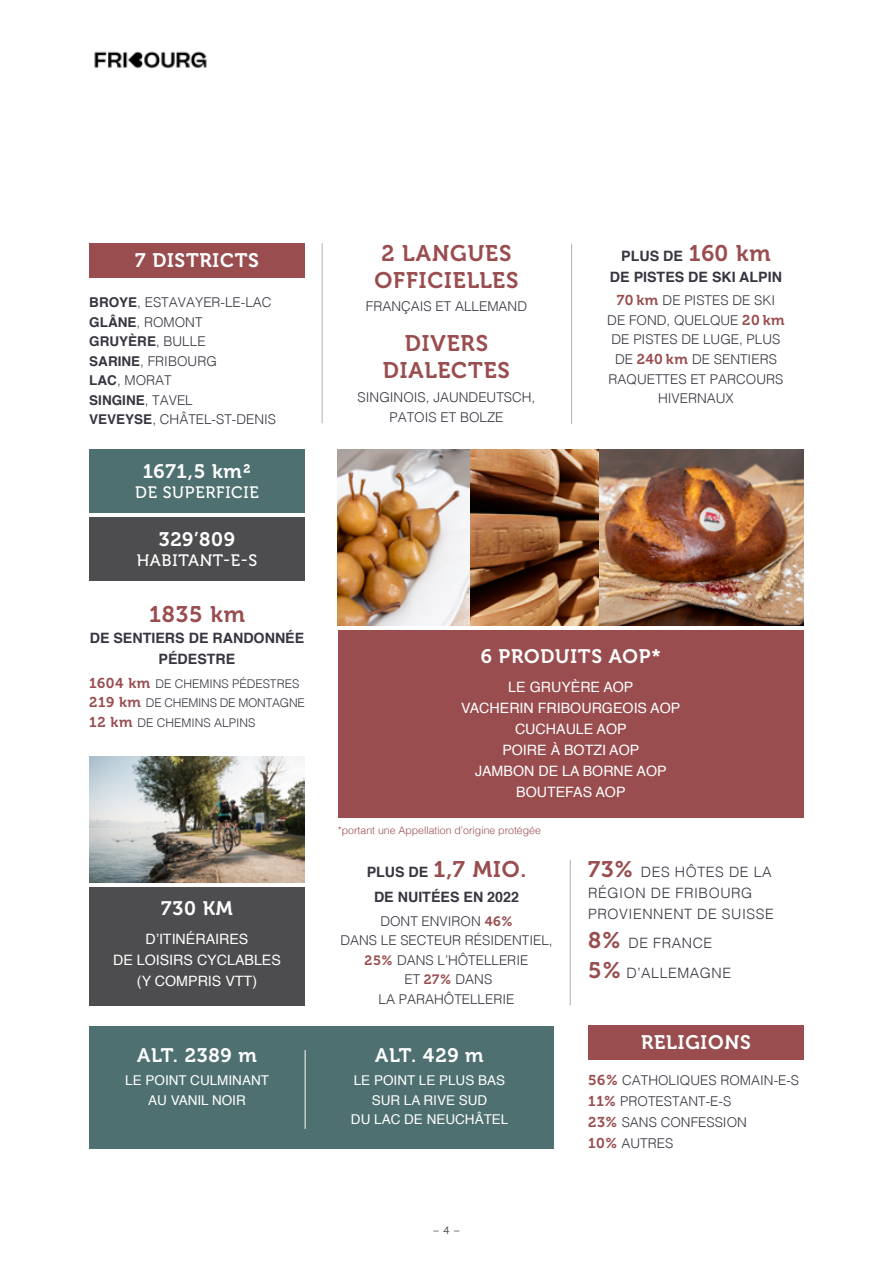
<style>
.page{position:relative;width:893px;height:1263px;background:#fff}
.page>*{position:absolute;margin:0;border:0;box-sizing:border-box;transform-origin:0 0}
.t1{font:22.5px/27px "Museo 700";letter-spacing:.04em;color:#994d4f;text-align:center}
.t2{font:19.5px "Museo 700";letter-spacing:.04em;color:#fff}
.t3{font:16.5px "Museo 500";letter-spacing:.04em;color:#fff}
.TEXTE_COURANT{font:14.25px/21px "Helvetica";color:#fff;text-align:center}
.t4{font:700 14.25px/21px "Helvetica";color:#363641;text-align:center}
.t5{font:300 14.25px/21px "Helvetica";letter-spacing:.04em;color:#363641}
.TEXTE_COURANT-2{font:300 13.5px/19.5px "Helvetica";color:#363641;text-align:center}
.TEXTE_COURANT-3{font:13.5px/19.5px "Helvetica";color:#fff;text-align:center}
.TEXTE_COURANT-4{font:700 13.5px "Helvetica";color:#363641}
.TEXTE_COURANT-5{font:300 12px/19.5px "Helvetica";color:#363641}
.t6{font:300 10.5px "Helvetica";color:#994d4f}
.t7{font:10.5px "Museo 300";color:#363641}
.s1{font-weight:700}
.s2{font-weight:300}
.s3{font-family:"Museo 700";font-weight:400;font-size:14.25px;color:#994d4f}
.s4{font-family:"Museo 700";font-weight:400;font-size:22.5px;color:#994d4f}
.s5{font-family:"Helvetica";font-weight:700;font-size:14.25px;color:#363641}
.s6{font-family:"Museo 700";font-weight:400;color:#994d4f}
</style>
<div class="page">
<hr style="left:322px;top:243px;width:1px;height:180px;background:#363641">
<hr style="left:571px;top:244px;width:1px;height:180px;background:#363641">
<div style="left:89px;top:244px;width:216px;height:34px;background:#994d4f"></div>
<hr style="left:570px;top:860px;width:1px;height:145px;background:#363641">
<div style="left:89px;top:449px;width:216px;height:64px;background:#4f7070"></div>
<div style="left:89px;top:1026px;width:465px;height:122px;background:#4f7070"></div>
<hr style="left:305px;top:1050px;width:1px;height:79px;background:#fff">
<div style="left:89px;top:517px;width:216px;height:64px;background:#4d4d4f"></div>
<div style="left:338px;top:630px;width:466px;height:187px;background:#994d4f"></div>
<div style="left:588px;top:1026px;width:216px;height:34px;background:#994d4f"></div>
<div style="left:89px;top:887px;width:216px;height:118px;background:#4d4d4f"></div>
<img style="left:89px;top:756px;width:216px;height:127px">
<img style="left:338px;top:449px;width:466px;height:177px">
<img style="left:94px;top:51px;width:113px;height:18px">
<p class="t2" style="left:135px;top:250px;width:125px">7 DISTRICTS</p>
<p class="TEXTE_COURANT-2" style="left:89px;top:291px;width:184px"><span class="s1">BROYE</span>, ESTAVAYER-LE-LAC</p>
<p class="TEXTE_COURANT-2" style="left:89px;top:311px;width:115px"><span class="s1">GLÂNE</span>, ROMONT</p>
<p class="TEXTE_COURANT-4" style="left:89px;top:330px;width:118px">GRUYÈRE<span class="s2">, BULLE</span></p>
<p class="TEXTE_COURANT-2" style="left:89px;top:350px;width:129px"><span class="s1">SARINE</span>, FRIBOURG</p>
<p class="TEXTE_COURANT-2" style="left:89px;top:369px;width:84px"><span class="s1">LAC</span>, MORAT</p>
<p class="TEXTE_COURANT-4" style="left:89px;top:389px;width:105px">SINGINE<span class="s2">, TAVEL</span></p>
<p class="TEXTE_COURANT-2" style="left:89px;top:408px;width:188px"><span class="s1">VEVEYSE</span>, CHÂTEL-ST-DENIS</p>
<p class="t2" style="left:143px;top:461px;width:110px">1671,5 km²</p>
<p class="t3" style="left:135px;top:483px;width:125px">DE SUPERFICIE</p>
<p class="t2" style="left:159px;top:529px;width:78px">329’809</p>
<p class="t3" style="left:137px;top:551px;width:122px">HABITANT-E-S</p>
<p class="t1" style="left:149px;top:601px;width:97px">1835 km</p>
<p class="t4" style="left:90px;top:627px;width:216px">DE SENTIERS DE RANDONNÉE<br>PÉDESTRE</p>
<p class="TEXTE_COURANT-5" style="left:89px;top:673px;width:217px"><span class="s3">1604 km</span> DE CHEMINS PÉDESTRES<br><span class="s3">219 km</span> DE CHEMINS DE MONTAGNE</p>
<p class="TEXTE_COURANT-5" style="left:89px;top:712px;width:168px"><span class="s3">12 km</span> DE CHEMINS ALPINS</p>
<p class="t2" style="left:161px;top:897px;width:73px">730 KM</p>
<p class="TEXTE_COURANT" style="left:146px;top:929px;width:104px">D’ITINÉRAIRES</p>
<p class="TEXTE_COURANT" style="left:113px;top:950px;width:169px">DE LOISIRS CYCLABLES (Y COMPRIS VTT)</p>
<p class="t2" style="left:137px;top:1044px;width:121px">ALT. 2389 m</p>
<p class="TEXTE_COURANT-3" style="left:125px;top:1071px;width:145px">LE POINT CULMINANT<br>AU VANIL NOIR</p>
<p class="t1" style="left:374px;top:240px;width:145px">2 LANGUES<br>OFFICIELLES</p>
<p class="TEXTE_COURANT-2" style="left:366px;top:296px;width:163px">FRANÇAIS ET ALLEMAND</p>
<p class="t1" style="left:383px;top:330px;width:129px">DIVERS<br>DIALECTES</p>
<p class="TEXTE_COURANT-2" style="left:358px;top:386px;width:179px">SINGINOIS, JAUNDEUTSCH,<br>PATOIS ET BOLZE</p>
<p class="t4" style="left:621px;top:245px;width:151px">PLUS DE <span class="s4">160 km</span></p>
<p class="t4" style="left:610px;top:266px;width:174px">DE PISTES DE SKI ALPIN</p>
<p class="TEXTE_COURANT-2" style="left:607px;top:290px;width:179px"><span class="s3">70 km</span> DE PISTES DE SKI<br>DE FOND, QUELQUE <span class="s3">20 km<br></span>DE PISTES DE LUGE, PLUS<br>DE <span class="s3">240 km</span> DE SENTIERS<br>RAQUETTES ET PARCOURS<br>HIVERNAUX</p>
<p class="t2" style="left:481px;top:645px;width:182px">6 PRODUITS AOP*</p>
<p class="TEXTE_COURANT" style="left:508px;top:677px;width:127px">LE GRUYÈRE AOP</p>
<p class="TEXTE_COURANT" style="left:461px;top:698px;width:221px">VACHERIN FRIBOURGEOIS AOP</p>
<p class="TEXTE_COURANT" style="left:515px;top:719px;width:113px">CUCHAULE AOP</p>
<p class="TEXTE_COURANT" style="left:502px;top:740px;width:138px">POIRE À BOTZI AOP</p>
<p class="TEXTE_COURANT" style="left:475px;top:761px;width:193px">JAMBON DE LA BORNE AOP</p>
<p class="TEXTE_COURANT" style="left:516px;top:782px;width:111px">BOUTEFAS AOP</p>
<p class="t6" style="left:338px;top:821px;width:205px">*portant une Appellation d’origine protégée</p>
<p class="t1" style="left:367px;top:856px;width:161px"><span class="s5">PLUS DE</span> 1,7 MIO.</p>
<p class="t4" style="left:374px;top:887px;width:146px">DE NUITÉES EN 2022</p>
<p class="TEXTE_COURANT-2" style="left:340px;top:910px;width:214px">DONT ENVIRON <span class="s6">46%<br></span>DANS LE SECTEUR RÉSIDENTIEL,<br><span class="s6">25%</span> DANS L’HÔTELLERIE<br>ET <span class="s6">27%</span> DANS<br>LA PARAHÔTELLERIE</p>
<p class="t2" style="left:375px;top:1044px;width:110px">ALT. 429 m</p>
<p class="TEXTE_COURANT-3" style="left:354px;top:1071px;width:153px">LE POINT LE PLUS BAS<br>SUR LA RIVE SUD</p>
<p class="TEXTE_COURANT-3" style="left:351px;top:1110px;width:159px">DU LAC DE NEUCHÂTEL</p>
<p class="t7" style="left:433px;top:1225px;width:29px">– 4 –</p>
<p class="t5" style="left:588px;top:860px;width:187px"><span class="s4">73%</span> DES HÔTES DE LA<br>RÉGION DE FRIBOURG<br>PROVIENNENT DE SUISSE</p>
<p class="t5" style="left:588px;top:932px;width:126px"><span class="s4">8%</span> DE FRANCE</p>
<p class="t5" style="left:588px;top:961px;width:144px"><span class="s4">5%</span> D’ALLEMAGNE</p>
<p class="t2" style="left:641px;top:1032px;width:111px">RELIGIONS</p>
<p class="TEXTE_COURANT-2" style="left:588px;top:1070px;width:212px"><span class="s3">56%</span> CATHOLIQUES ROMAIN-E-S</p>
<p class="TEXTE_COURANT-2" style="left:588px;top:1091px;width:145px"><span class="s3">11%</span> PROTESTANT-E-S</p>
<p class="TEXTE_COURANT-2" style="left:588px;top:1112px;width:160px"><span class="s3">23%</span> SANS CONFESSION</p>
<p class="TEXTE_COURANT-2" style="left:588px;top:1133px;width:87px"><span class="s3">10%</span> AUTRES</p>
</div>
